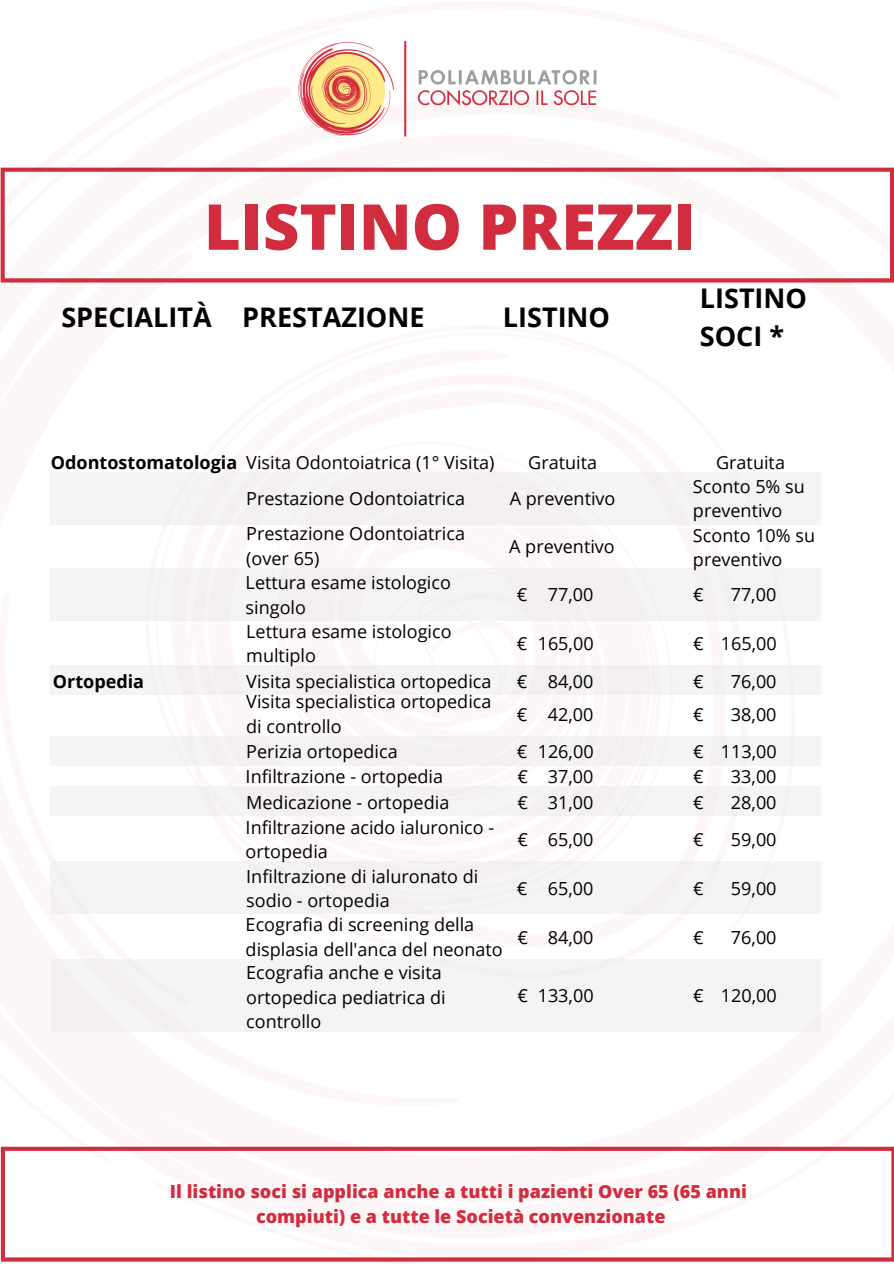
<style>
.page{position:relative;width:894px;height:1264px;background:#fff}
.page>*{position:absolute;margin:0;border:0;box-sizing:border-box;transform-origin:0 0}
.t1{font:800 63.3px "Open Sans";color:#d22d3e}
.t2{font:700 27px/37.2px "Open Sans";color:#000}
.t3{font:18px/24.5px "Open Sans";color:#000}
.t4{font:800 18px/24.9px "Open Sans";color:#d22d3e;text-align:center}
.t5{font:700 18px "Open Sans";color:#000}
.s1{font-weight:700}
</style>
<div class="page">
<svg style="left:1px;top:1146px;width:892px;height:115px"></svg>
<div style="left:50px;top:958px;width:770px;height:73px;background:#f4f4f4"></div>
<div style="left:50px;top:665px;width:770px;height:29px;background:#f4f4f4"></div>
<div style="left:50px;top:861px;width:770px;height:53px;background:#f4f4f4"></div>
<div style="left:50px;top:786px;width:770px;height:29px;background:#f4f4f4"></div>
<div style="left:50px;top:736px;width:770px;height:29px;background:#f4f4f4"></div>
<div style="left:50px;top:568px;width:770px;height:53px;background:#f4f4f4"></div>
<div style="left:50px;top:472px;width:770px;height:52px;background:#f4f4f4"></div>
<img style="left:285px;top:33px;width:324px;height:112px">
<svg style="left:1px;top:168px;width:892px;height:114px"></svg>
<h1 class="t1" style="left:204px;top:182px;width:492px">LISTINO PREZZI</h1>
<h2 class="t2" style="left:61px;top:298px;width:364px">SPECIALITÀ PRESTAZIONE</h2>
<h2 class="t2" style="left:503px;top:298px;width:109px">LISTINO</h2>
<h2 class="t2" style="left:699px;top:279px;width:109px">LISTINO<br>SOCI *</h2>
<p class="t3" style="left:51px;top:449px;width:445px"><span class="s1">Odontostomatologia</span> Visita Odontoiatrica (1° Visita)</p>
<p class="t3" style="left:528px;top:449px;width:70px">Gratuita</p>
<p class="t3" style="left:716px;top:449px;width:70px">Gratuita</p>
<p class="t3" style="left:246px;top:486px;width:220px">Prestazione Odontoiatrica</p>
<p class="t3" style="left:246px;top:521px;width:220px">Prestazione Odontoiatrica (over 65)</p>
<p class="t3" style="left:245px;top:570px;width:207px">Lettura esame istologico singolo</p>
<p class="t3" style="left:246px;top:619px;width:207px">Lettura esame istologico multiplo</p>
<p class="t3" style="left:509px;top:486px;width:107px">A preventivo</p>
<p class="t3" style="left:692px;top:474px;width:113px">Sconto 5% su preventivo</p>
<p class="t3" style="left:509px;top:533px;width:107px">A preventivo</p>
<p class="t3" style="left:692px;top:522px;width:124px">Sconto 10% su preventivo</p>
<p class="t3" style="left:547px;top:582px;width:47px">77,00</p>
<p class="t3" style="left:517px;top:582px;width:12px">€</p>
<p class="t3" style="left:693px;top:582px;width:12px">€</p>
<p class="t3" style="left:730px;top:582px;width:47px">77,00</p>
<p class="t3" style="left:517px;top:631px;width:12px">€</p>
<p class="t3" style="left:537px;top:630px;width:57px">165,00</p>
<p class="t3" style="left:693px;top:630px;width:85px">€ 165,00</p>
<p class="t5" style="left:53px;top:668px;width:93px">Ortopedia</p>
<p class="t3" style="left:547px;top:668px;width:47px">84,00</p>
<p class="t3" style="left:693px;top:668px;width:12px">€</p>
<p class="t3" style="left:730px;top:668px;width:47px">76,00</p>
<p class="t3" style="left:246px;top:689px;width:247px">Visita specialistica ortopedica di controllo</p>
<p class="t3" style="left:246px;top:668px;width:247px">Visita specialistica ortopedica</p>
<p class="t3" style="left:517px;top:668px;width:12px">€</p>
<p class="t3" style="left:547px;top:701px;width:47px">42,00</p>
<p class="t3" style="left:730px;top:701px;width:47px">38,00</p>
<p class="t3" style="left:517px;top:701px;width:12px">€</p>
<p class="t3" style="left:693px;top:701px;width:12px">€</p>
<p class="t3" style="left:246px;top:739px;width:153px">Perizia ortopedica</p>
<p class="t3" style="left:517px;top:739px;width:12px">€</p>
<p class="t3" style="left:537px;top:739px;width:57px">126,00</p>
<p class="t3" style="left:720px;top:739px;width:57px">113,00</p>
<p class="t3" style="left:693px;top:739px;width:12px">€</p>
<p class="t3" style="left:245px;top:764px;width:199px">Infiltrazione - ortopedia</p>
<p class="t3" style="left:547px;top:764px;width:47px">37,00</p>
<p class="t3" style="left:730px;top:764px;width:47px">33,00</p>
<p class="t3" style="left:517px;top:764px;width:12px">€</p>
<p class="t3" style="left:693px;top:763px;width:12px;line-height:25.2px">€ €</p>
<p class="t3" style="left:246px;top:789px;width:204px">Medicazione - ortopedia</p>
<p class="t3" style="left:547px;top:789px;width:47px">31,00</p>
<p class="t3" style="left:730px;top:789px;width:47px">28,00</p>
<p class="t3" style="left:245px;top:814px;width:250px">Infiltrazione acido ialuronico - ortopedia</p>
<p class="t3" style="left:517px;top:783px;width:12px;line-height:37.3px">€ €</p>
<p class="t3" style="left:547px;top:826px;width:47px">65,00</p>
<p class="t3" style="left:730px;top:826px;width:47px">59,00</p>
<p class="t3" style="left:693px;top:826px;width:12px">€</p>
<p class="t3" style="left:246px;top:863px;width:233px">Infiltrazione di ialuronato di sodio - ortopedia</p>
<p class="t3" style="left:245px;top:912px;width:258px">Ecografia di screening della displasia dell'anca del neonato</p>
<p class="t3" style="left:246px;top:960px;width:201px">Ecografia anche e visita ortopedica pediatrica di controllo</p>
<p class="t3" style="left:517px;top:875px;width:12px">€</p>
<p class="t3" style="left:547px;top:875px;width:47px">65,00</p>
<p class="t3" style="left:730px;top:875px;width:47px">59,00</p>
<p class="t3" style="left:693px;top:875px;width:12px">€</p>
<p class="t3" style="left:547px;top:924px;width:47px">84,00</p>
<p class="t3" style="left:517px;top:924px;width:12px">€</p>
<p class="t3" style="left:693px;top:924px;width:12px">€</p>
<p class="t3" style="left:730px;top:924px;width:47px">76,00</p>
<p class="t3" style="left:517px;top:983px;width:78px">€ 133,00</p>
<p class="t3" style="left:693px;top:983px;width:85px">€ 120,00</p>
<p class="t4" style="left:170px;top:1178px;width:578px">Il listino soci si applica anche a tutti i pazienti Over 65 (65 anni compiuti) e a tutte le Società convenzionate</p>
</div>
